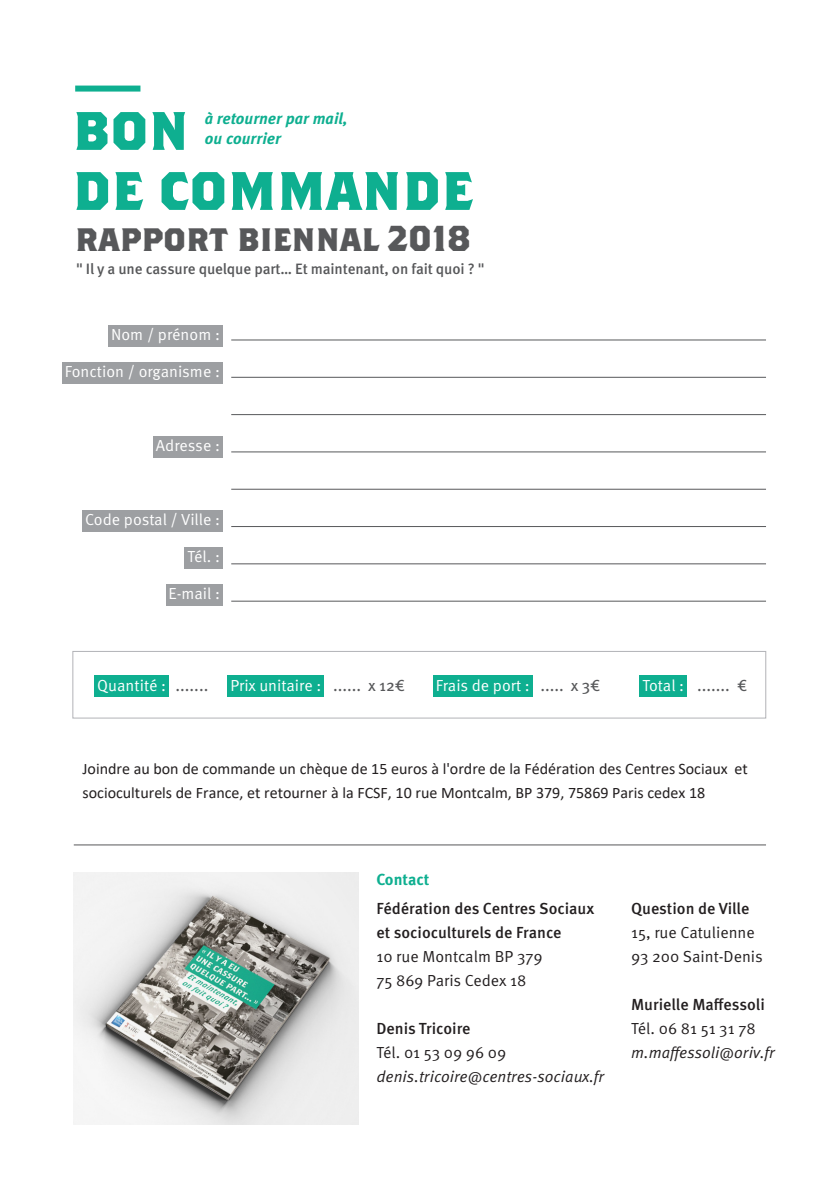
<style>
.page{position:relative;width:840px;height:1191px;background:#fff}
.page>*{position:absolute;margin:0;border:0;box-sizing:border-box;transform-origin:0 0}
.t1{font:700 60px "Brothers";color:#0eaf90}
.t2{font:700 36px "Brothers";color:#57585a}
.t3{font:16px/23.8px "Calibri";color:#231f20}
.t4{font:16px "Meta Pro";color:#fff}
.texte_courant{font:500 16px/24px "Meta Pro";color:#231f20}
.texte_courant-2{font:16px "Meta Pro";color:#231f20}
.t5{font:italic 16px "Meta Pro";color:#231f20}
.t6{font:16px "Meta Pro";color:#57585a}
.t7{font:italic 700 16px "Meta Pro";color:#0eaf90}
.t8{font:700 16px "Meta Pro";color:#0eaf90}
.texte_courant-3{font:500 15px "Meta Pro";letter-spacing:-.01em;color:#57585a}
</style>
<div class="page">
<img style="left:74px;top:872px;width:284px;height:252px">
<div style="left:75px;top:86px;width:65px;height:6px;background:#0eaf90"></div>
<div style="left:108px;top:325px;width:114px;height:22px;background:#9d9fa2"></div>
<div style="left:62px;top:362px;width:160px;height:22px;background:#9d9fa2"></div>
<div style="left:153px;top:436px;width:69px;height:22px;background:#9d9fa2"></div>
<div style="left:82px;top:510px;width:140px;height:22px;background:#9d9fa2"></div>
<div style="left:184px;top:547px;width:38px;height:22px;background:#9d9fa2"></div>
<div style="left:166px;top:584px;width:56px;height:22px;background:#9d9fa2"></div>
<div style="left:639px;top:675px;width:47px;height:22px;background:#0eaf90"></div>
<hr style="left:231px;top:340px;width:534px;height:1px;background:#57585a">
<hr style="left:231px;top:377px;width:534px;height:1px;background:#57585a">
<hr style="left:231px;top:414px;width:534px;height:1px;background:#57585a">
<hr style="left:231px;top:451px;width:534px;height:1px;background:#57585a">
<hr style="left:231px;top:489px;width:534px;height:1px;background:#57585a">
<hr style="left:231px;top:526px;width:534px;height:1px;background:#57585a">
<hr style="left:231px;top:563px;width:534px;height:1px;background:#57585a">
<hr style="left:231px;top:601px;width:534px;height:1px;background:#57585a">
<hr style="left:74px;top:844px;width:691px;height:1px;background:#57585a">
<div style="left:94px;top:675px;width:75px;height:22px;background:#0eaf90"></div>
<div style="left:227px;top:675px;width:97px;height:22px;background:#0eaf90"></div>
<div style="left:432px;top:675px;width:100px;height:22px;background:#0eaf90"></div>
<div style="left:73px;top:651px;width:692px;height:67px;border:1px solid #b2b3b7"></div>
<p class="t7" style="left:205px;top:108px;width:144px">à retourner par mail,</p>
<p class="t1" style="left:72px;top:92px;width:118px">BON</p>
<p class="t7" style="left:205px;top:128px;width:78px">ou courrier</p>
<p class="t1" style="left:72px;top:152px;width:402px">DE COMMANDE</p>
<p class="t2" style="left:75px;top:216px;width:397px">RAPPORT BIENNAL 2018</p>
<p class="texte_courant-3" style="left:76px;top:259px;width:410px">" Il y a une cassure quelque part… Et maintenant, on fait quoi ? "</p>
<p class="t4" style="left:111px;top:324px;width:110px">Nom / prénom :</p>
<p class="t4" style="left:65px;top:361px;width:156px">Fonction / organisme :</p>
<p class="t4" style="left:156px;top:435px;width:65px">Adresse :</p>
<p class="t4" style="left:85px;top:509px;width:136px">Code postal / Ville :</p>
<p class="t4" style="left:187px;top:546px;width:34px">Tél. :</p>
<p class="t4" style="left:168px;top:583px;width:53px">E-mail :</p>
<p class="t4" style="left:97px;top:675px;width:70px">Quantité :</p>
<p class="t6" style="left:175px;top:675px;width:34px">.......</p>
<p class="t4" style="left:230px;top:675px;width:92px">Prix unitaire :</p>
<p class="t6" style="left:333px;top:675px;width:73px">...... x 12€</p>
<p class="t4" style="left:435px;top:675px;width:95px">Frais de port :</p>
<p class="t6" style="left:540px;top:675px;width:61px">..... x 3€</p>
<p class="t6" style="left:696px;top:675px;width:52px">....... €</p>
<p class="t4" style="left:642px;top:675px;width:43px">Total :</p>
<p class="t3" style="left:82px;top:756px;width:666px">Joindre au bon de commande un chèque de 15 euros à l'ordre de la Fédération des Centres Sociaux et socioculturels de France, et retourner à la FCSF, 10 rue Montcalm, BP 379, 75869 Paris cedex 18</p>
<p class="t8" style="left:376px;top:869px;width:54px">Contact</p>
<p class="texte_courant" style="left:376px;top:897px;width:219px">Fédération des Centres Sociaux et socioculturels de France</p>
<p class="texte_courant-2" style="left:376px;top:946px;width:167px">10 rue Montcalm BP 379</p>
<p class="texte_courant-2" style="left:376px;top:970px;width:151px">75 869 Paris Cedex 18</p>
<p class="texte_courant" style="left:376px;top:1017px;width:96px">Denis Tricoire</p>
<p class="texte_courant-2" style="left:376px;top:1042px;width:131px">Tél. 01 53 09 96 09</p>
<p class="t5" style="left:376px;top:1066px;width:229px">denis.tricoire@centres-sociaux.fr</p>
<p class="texte_courant" style="left:630px;top:897px;width:120px">Question de Ville</p>
<p class="texte_courant-2" style="left:630px;top:922px;width:125px">15, rue Catulienne</p>
<p class="texte_courant-2" style="left:630px;top:946px;width:133px">93 200 Saint-Denis</p>
<p class="texte_courant" style="left:630px;top:993px;width:135px">Murielle Maffessoli</p>
<p class="texte_courant-2" style="left:630px;top:1018px;width:126px">Tél. 06 81 51 31 78</p>
<p class="t5" style="left:630px;top:1042px;width:145px">m.maffessoli@oriv.fr</p>
</div>
